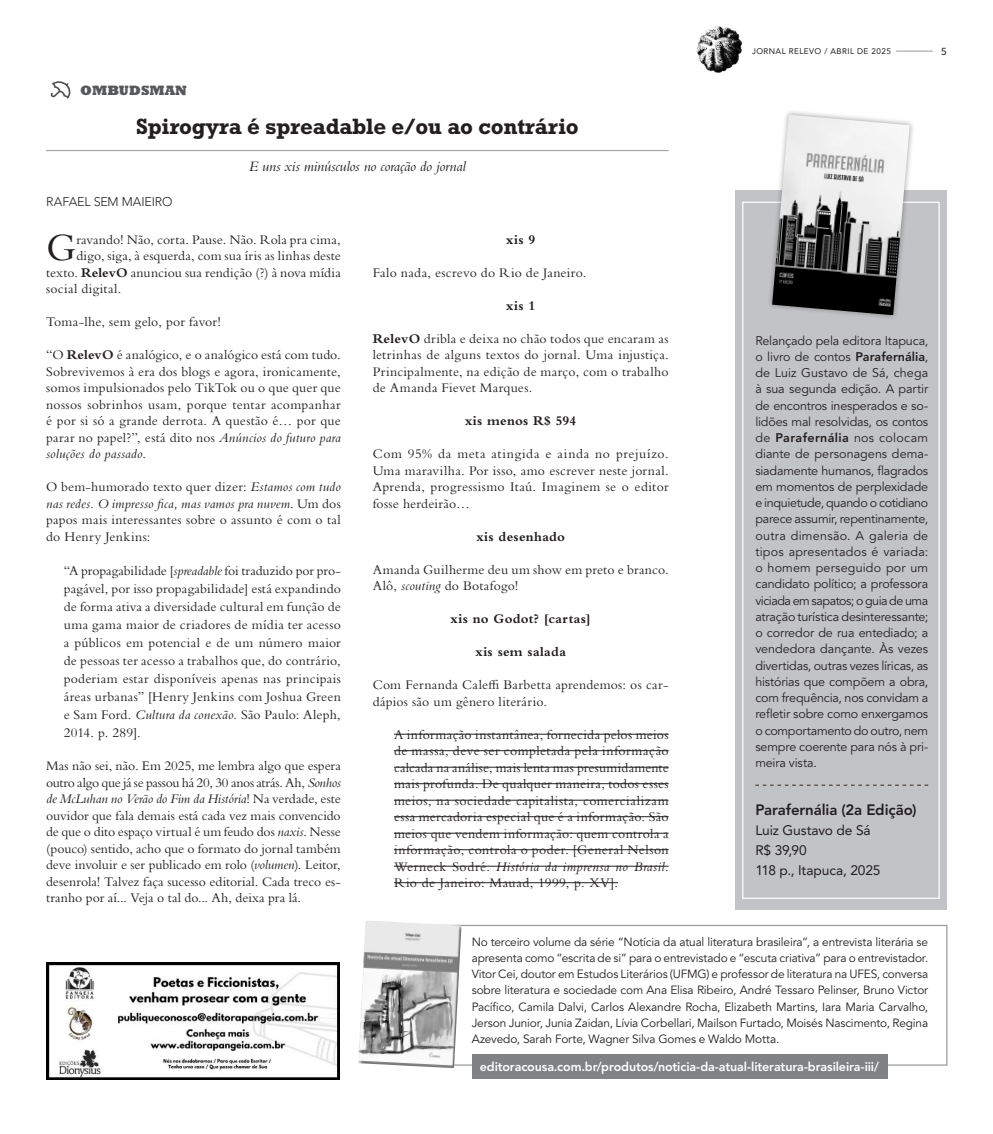
<style>
.page{position:relative;width:993px;height:1134px;background:#fff}
.page>*{position:absolute;margin:0;border:0;box-sizing:border-box;transform-origin:0 0}
.t1{font:40.25px "Bembo Std";color:#231f20}
.t2{font:700 22.5px "Rockwell Std";letter-spacing:-.01em;color:#231f20}
.t3{font:italic 15px "Bembo Std";letter-spacing:-.01em;color:#231f20}
.t4{font:800 15px "Avenir LT Std";letter-spacing:-.01em;color:#231f20}
.t5{font:13.75px/16.5px "Bembo Std";letter-spacing:.015em;color:#231f20;text-align:justify}
.t6{font:700 13.75px "Bembo Std";letter-spacing:.02em;color:#231f20}
.t7{font:13.75px/20px "Avenir LT Std";letter-spacing:-.01em;color:#231f20}
.t8{font:800 13.75px "Rockwell Std";color:#57585a}
.t9{font:12.5px/16.2px "Avenir LT Std";letter-spacing:-.015em;color:#231f20;text-align:justify}
.t10{font:800 12.5px "Avenir LT Std";letter-spacing:-.01em;color:#fff}
.t11{font:300 12.5px "Avenir LT Std";letter-spacing:-.01em;color:#231f20}
.t12{font:11.88px/16.2px "Avenir LT Std";letter-spacing:-.015em;color:#231f20;text-align:justify}
.t13{font:11.25px "Source Sans Pro";color:#231f20}
.t14{font:8.12px "Avenir LT Std";letter-spacing:.05em;color:#231f20}
.s1{font-weight:700}
.s2{font-style:italic}
.s3{font-weight:800}
</style>
<div class="page">
<hr style="left:895px;top:51px;width:37px;height:1px;background:#231f20">
<img style="left:696px;top:26px;width:47px;height:47px">
<div style="left:734px;top:191px;width:212px;height:719px;background:#c2c3c6"></div>
<div style="left:472px;top:1054px;width:415px;height:25px;background:#808285"></div>
<svg style="left:50px;top:81px;width:21px;height:18px"></svg>
<hr style="left:394px;top:734px;width:274px;height:1px;background:#231f20">
<hr style="left:394px;top:750px;width:274px;height:1px;background:#231f20">
<hr style="left:394px;top:767px;width:274px;height:1px;background:#231f20">
<hr style="left:394px;top:783px;width:274px;height:1px;background:#231f20">
<hr style="left:394px;top:800px;width:274px;height:1px;background:#231f20">
<hr style="left:394px;top:816px;width:274px;height:1px;background:#231f20">
<hr style="left:394px;top:833px;width:274px;height:1px;background:#231f20">
<hr style="left:394px;top:849px;width:274px;height:1px;background:#231f20">
<hr style="left:394px;top:866px;width:274px;height:1px;background:#231f20">
<hr style="left:394px;top:882px;width:224px;height:1px;background:#231f20">
<hr style="left:46px;top:150px;width:622px;height:1px;background:#a8a9ad">
<img style="left:46px;top:962px;width:294px;height:117px">
<div style="left:742px;top:202px;width:197px;height:697px;border:1px solid #fff"></div>
<div style="left:766px;top:110px;width:148px;height:211px;background:#231f20;opacity:.4"></div>
<img style="left:771px;top:115px;width:138px;height:200px">
<svg style="left:755px;top:785px;width:172px;height:1px"></svg>
<img style="left:358px;top:921px;width:103px;height:147px">
<p class="t8" style="left:80px;top:81px;width:108px">OMBUDSMAN</p>
<h2 class="t2" style="left:136px;top:113px;width:444px">Spirogyra é spreadable e/ou ao contrário</h2>
<p class="t11" style="left:46px;top:194px;width:128px">RAFAEL SEM MAIEIRO</p>
<p class="t3" style="left:249px;top:157px;width:218px">E uns xis minúsculos no coração do jornal</p>
<h1 class="t1" style="left:46px;top:224px;width:31px">G</h1>
<p class="t5" style="left:76px;top:231px;width:266px">ravando! Não, corta. Pause. Não. Rola pra cima,</p>
<p class="t5" style="left:76px;top:247px;width:266px">digo, siga, à esquerda, com sua íris as linhas deste</p>
<p class="t5" style="left:46px;top:264px;width:296px">texto. <span class="s1">RelevO</span> anunciou sua rendição (?) à nova mídia</p>
<p class="t5" style="left:46px;top:280px;width:77px">social digital.</p>
<p class="t5" style="left:46px;top:313px;width:176px">Toma-lhe, sem gelo, por favor!</p>
<p class="t5" style="left:46px;top:346px;width:296px">“O <span class="s1">RelevO</span> é analógico, e o analógico está com tudo.<br>Sobrevivemos à era dos blogs e agora, ironicamente, somos impulsionados pelo TikTok ou o que quer que nossos sobrinhos usam, porque tentar acompanhar é por si só a grande derrota. A questão é… por que parar no papel?”, está dito nos <span class="s2">Anúncios do futuro para soluções do passado</span>.</p>
<p class="t5" style="left:46px;top:478px;width:296px">O bem-humorado texto quer dizer: <span class="s2">Estamos com tudo nas redes. O impresso fica, mas vamos pra nuvem</span>. Um dos papos mais interessantes sobre o assunto é com o tal do Henry Jenkins:</p>
<p class="t5" style="left:64px;top:562px;width:278px;line-height:18px">“A propagabilidade [<span class="s2">spreadable</span> foi traduzido por pro&shy;pagável, por isso propagabilidade] está expandindo de forma ativa a diversidade cultural em função de uma gama maior de criadores de mídia ter acesso a públicos em potencial e de um número maior de pessoas ter acesso a trabalhos que, do contrário, poderiam estar disponíveis apenas nas principais áreas urbanas” [Henry Jenkins com Joshua Green e Sam Ford. <span class="s2">Cultura da conexão.</span> São Paulo: Aleph, 2014. p. 289].</p>
<p class="t5" style="left:46px;top:757px;width:296px">Mas não sei, não. Em 2025, me lembra algo que espera outro algo que já se passou há 20, 30 anos atrás. Ah, <span class="s2">Sonhos de McLuhan no Verão do Fim da História</span>! Na verdade, este ouvidor que fala demais está cada vez mais convencido de que o dito espaço virtual é um feudo dos <span class="s2">naxis</span>. Nesse (pouco) sentido, acho que o formato do jornal também deve involuir e ser publicado em rolo (<span class="s2">volumen</span>). Leitor, desenrola! Talvez faça sucesso editorial. Cada treco es&shy;tranho por aí... Veja o tal do... Ah, deixa pra lá.</p>
<p class="t6" style="left:506px;top:232px;width:31px">xis 9</p>
<p class="t5" style="left:372px;top:264px;width:215px">Falo nada, escrevo do Rio de Janeiro.</p>
<p class="t6" style="left:506px;top:298px;width:31px">xis 1</p>
<p class="t5" style="left:372px;top:330px;width:297px"><span class="s1">RelevO</span> dribla e deixa no chão todos que encaram as letrinhas de alguns textos do jornal. Uma injustiça.<br>Principalmente, na edição de março, com o trabalho de Amanda Fievet Marques.</p>
<p class="t6" style="left:465px;top:413px;width:113px">xis menos R$ 594</p>
<p class="t5" style="left:372px;top:445px;width:297px">Com 95% da meta atingida e ainda no prejuízo.<br>Uma maravilha. Por isso, amo escrever neste jornal.<br>Aprenda, progressismo Itaú. Imaginem se o editor fosse herdeirão…</p>
<p class="t6" style="left:476px;top:529px;width:90px">xis desenhado</p>
<p class="t5" style="left:372px;top:561px;width:297px">Amanda Guilherme deu um show em preto e branco.<br>Alô, <span class="s2">scouting</span> do Botafogo!</p>
<p class="t6" style="left:450px;top:611px;width:142px">xis no Godot? [cartas]</p>
<p class="t6" style="left:475px;top:644px;width:92px">xis sem salada</p>
<p class="t5" style="left:372px;top:676px;width:297px">Com Fernanda Caleffi Barbetta aprendemos: os car&shy;dápios são um gênero literário.</p>
<p class="t5" style="left:394px;top:726px;width:276px">A informação instantânea, fornecida pelos meios de massa, deve ser completada pela informação calcada na análise, mais lenta mas presumidamente mais profunda. De qualquer maneira, todos esses meios, na sociedade capitalista, comercializam essa mercadoria especial que é a informação. São meios que vendem informação: quem controla a informação, controla o poder. [General Nelson Werneck Sodré. <span class="s2">História da imprensa no Brasil</span>.<br>Rio de Janeiro: Mauad, 1999, p. XV].</p>
<p class="t14" style="left:751px;top:46px;width:140px">JORNAL RELEVO / ABRIL DE 2025</p>
<p class="t13" style="left:940px;top:44px;width:7px">5</p>
<p class="t9" style="left:755px;top:333px;width:174px">Relançado pela editora Itapuca, o livro de contos <span class="s3">Parafernália</span>, de Luiz Gustavo de Sá, chega à sua segunda edição. A partir de encontros inesperados e so&shy;lidões mal resolvidas, os contos de <span class="s3">Parafernália</span> nos colocam diante de personagens dema&shy;siadamente humanos, flagrados em momentos de perplexidade e inquietude, quando o cotidiano parece assumir, repentinamente, outra dimensão. A galeria de tipos apresentados é variada: o homem perseguido por um candidato político; a professora viciada em sapatos; o guia de uma atração turística desinteressante; o corredor de rua entediado; a vendedora dançante. Às vezes divertidas, outras vezes líricas, as histórias que compõem a obra, com frequência, nos convidam a refletir sobre como enxergamos o comportamento do outro, nem sempre coerente para nós à pri&shy;meira vista.</p>
<p class="t4" style="left:755px;top:801px;width:163px">Parafernália (2a Edição)</p>
<p class="t7" style="left:755px;top:820px;width:126px">Luiz Gustavo de Sá<br>R$ 39,90<br>118 p., Itapuca, 2025</p>
<p class="t12" style="left:471px;top:934px;width:458px">No terceiro volume da série “Notícia da atual literatura brasileira”, a entrevista literária se apresenta como “escrita de si” para o entrevistado e “escuta criativa” para o entrevistador.<br>Vitor Cei, doutor em Estudos Literários (UFMG) e professor de literatura na UFES, conversa sobre literatura e sociedade com Ana Elisa Ribeiro, André Tessaro Pelinser, Bruno Victor Pacífico, Camila Dalvi, Carlos Alexandre Rocha, Elizabeth Martins, Iara Maria Carvalho, Jerson Junior, Junia Zaidan, Lívia Corbellari, Mailson Furtado, Moisés Nascimento, Regina Azevedo, Sarah Forte, Wagner Silva Gomes e Waldo Motta.</p>
<p class="t10" style="left:479px;top:1059px;width:400px">editoracousa.com.br/produtos/noticia-da-atual-literatura-brasileira-iii/</p>
</div>
